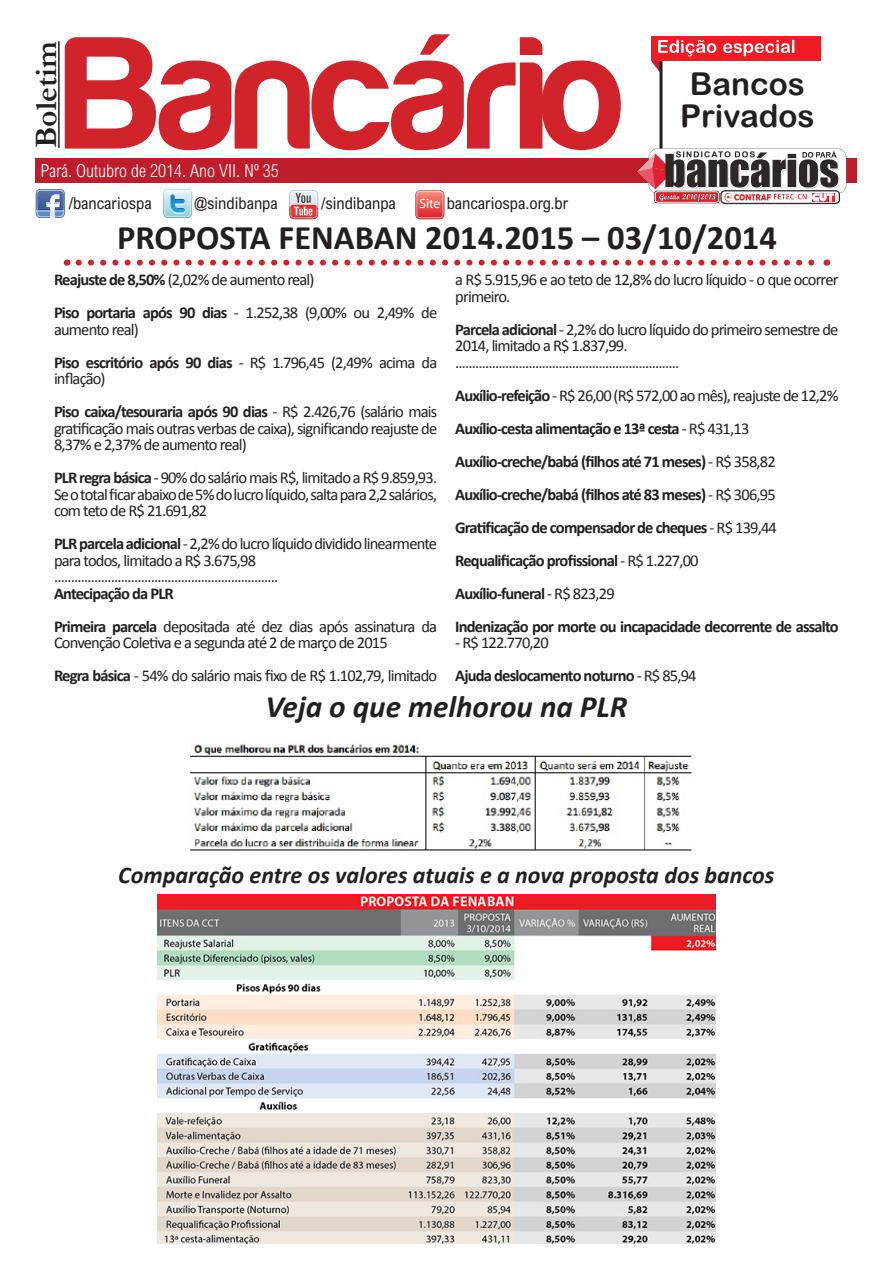
<style>
.page{position:relative;width:893px;height:1263px;background:#fff}
.page>*{position:absolute;margin:0;border:0;box-sizing:border-box;transform-origin:0 0}
.t1{font:165.75px "Harabara";color:#d1232a}
.t2{font:700 34.5px "Calibri";color:#231f20}
.t3{font:31.5px/31.5px "Arial Rounded MT Bold";color:#231f20;text-align:center}
.t4{font:700 31.5px "Garamond";color:#231f20}
.t5{font:italic 700 31.2px "Calibri";color:#231f20}
.t6{font:italic 700 24px "Calibri";color:#231f20}
.t7{font:300 condensed 18px "Arial";color:#fff}
.t8{font:16.5px/16.5px "Calibri";letter-spacing:-.05em;color:#231f20}
.t9{font:700 16.5px "Calibri";letter-spacing:-.05em;color:#231f20}
.t10{font:condensed 16.5px "Arial";color:#231f20}
.t11{font:13.5px "Myriad Pro";color:#fff}
.s1{font-weight:700}
.s2{font-weight:400}
</style>
<div class="page">
<div style="left:36px;top:158px;width:821px;height:25px;background:#be1d2c"></div>
<svg style="left:637px;top:148px;width:209px;height:56px"></svg>
<svg style="left:36px;top:189px;width:29px;height:29px"></svg>
<img style="left:37px;top:190px;width:27px;height:5px">
<svg style="left:163px;top:189px;width:29px;height:29px"></svg>
<svg style="left:289px;top:190px;width:29px;height:29px"></svg>
<svg style="left:415px;top:190px;width:29px;height:29px"></svg>
<img style="left:416px;top:196px;width:27px;height:22px">
<img style="left:416px;top:191px;width:27px;height:5px">
<hr style="left:58px;top:41px;width:2px;height:107px;background:#231f20">
<hr style="left:659px;top:59px;width:3px;height:89px;background:#231f20">
<div style="left:651px;top:36px;width:170px;height:25px;background:#ee1d23"></div>
<svg style="left:651px;top:40px;width:65px;height:34px"></svg>
<svg style="left:723px;top:40px;width:71px;height:17px"></svg>
<svg style="left:79px;top:260px;width:736px;height:6px"></svg>
<img style="left:190px;top:741px;width:502px;height:111px">
<img style="left:158px;top:894px;width:558px;height:350px">
<p class="t4" style="left:25px;top:148px;width:107px;rotate:-90deg">Boletim</p>
<p class="t1" style="left:65px;top:7px;width:561px">Bancário</p>
<p class="t7" style="left:41px;top:161px;width:240px">Pará. Outubro de 2014. Ano VII. Nº 35</p>
<p class="t10" style="left:68px;top:193px;width:85px">/bancariospa</p>
<p class="t10" style="left:194px;top:193px;width:85px">@sindibanpa</p>
<p class="t10" style="left:321px;top:193px;width:77px">/sindibanpa</p>
<p class="t11" style="left:419px;top:195px;width:22px">Site</p>
<p class="t10" style="left:447px;top:193px;width:123px">bancariospa.org.br</p>
<p class="t3" style="left:680px;top:68px;width:136px">Bancos<br>Privados</p>
<p class="t2" style="left:117px;top:216px;width:661px">PROPOSTA FENABAN 2014.2015 – 03/10/2014</p>
<p class="t8" style="left:54px;top:271px;width:262px"><span class="s1">Reajuste de 8,50%</span> (2,02% de aumento real)</p>
<p class="t8" style="left:54px;top:304px;width:385px"><span class="s1">Piso portaria após 90 dias</span> - 1.252,38 (9,00% ou 2,49% de aumento real)</p>
<p class="t8" style="left:54px;top:354px;width:385px"><span class="s1">Piso escritório após 90 dias</span> - R$ 1.796,45 (2,49% acima da inflação)</p>
<p class="t8" style="left:54px;top:403px;width:385px;text-align:justify"><span class="s1">Piso caixa/tesouraria após 90 dias</span> - R$ 2.426,76 (salário mais gratificação mais outras verbas de caixa), significando reajuste de 8,37% e 2,37% de aumento real)</p>
<p class="t8" style="left:54px;top:469px;width:385px;text-align:justify"><span class="s1">PLR regra básica</span> - 90% do salário mais R$, limitado a R$ 9.859,93.<br>Se o total ficar abaixo de 5% do lucro líquido, salta para 2,2 salários, com teto de R$ 21.691,82</p>
<p class="t8" style="left:54px;top:535px;width:385px"><span class="s1">PLR parcela adicional</span> - 2,2% do lucro líquido dividido linearmente para todos, limitado a R$ 3.675,98</p>
<p class="t8" style="left:54px;top:568px;width:226px">...................................................................</p>
<p class="t9" style="left:54px;top:583px;width:121px">Antecipação da PLR</p>
<p class="t8" style="left:54px;top:618px;width:385px"><span class="s1">Primeira parcela</span> depositada até dez dias após assinatura da<br>Convenção Coletiva e a segunda até 2 de março de 2015</p>
<p class="t8" style="left:54px;top:667px;width:385px"><span class="s1">Regra básica</span> - 54% do salário mais fixo de R$ 1.102,79, limitado</p>
<p class="t8" style="left:455px;top:271px;width:385px">a R$ 5.915,96 e ao teto de 12,8% do lucro líquido - o que ocorrer primeiro.</p>
<p class="t8" style="left:455px;top:321px;width:385px"><span class="s1">Parcela adicional</span> - 2,2% do lucro líquido do primeiro semestre de<br>2014, limitado a R$ 1.837,99.</p>
<p class="t8" style="left:455px;top:354px;width:226px">...................................................................</p>
<p class="t8" style="left:455px;top:387px;width:385px"><span class="s1">Auxílio-refeição</span> - R$ 26,00 (R$ 572,00 ao mês), reajuste de 12,2%</p>
<p class="t9" style="left:455px;top:418px;width:296px">Auxílio-cesta alimentação e 13ª cesta <span class="s2">- R$ 431,13</span></p>
<p class="t9" style="left:455px;top:451px;width:322px">Auxílio-creche/babá (filhos até 71 meses) <span class="s2">- R$ 358,82</span></p>
<p class="t9" style="left:455px;top:484px;width:322px">Auxílio-creche/babá (filhos até 83 meses) <span class="s2">- R$ 306,95</span></p>
<p class="t9" style="left:455px;top:517px;width:323px">Gratificação de compensador de cheques <span class="s2">- R$ 139,44</span></p>
<p class="t9" style="left:455px;top:550px;width:245px">Requalificação profissional <span class="s2">- R$ 1.227,00</span></p>
<p class="t9" style="left:455px;top:583px;width:161px">Auxílio-funeral <span class="s2">- R$ 823,29</span></p>
<p class="t9" style="left:455px;top:616px;width:385px">Indenização por morte ou incapacidade decorrente de assalto</p>
<p class="t8" style="left:455px;top:634px;width:95px">- R$ 122.770,20</p>
<p class="t9" style="left:455px;top:665px;width:243px">Ajuda deslocamento noturno <span class="s2">- R$ 85,94</span></p>
<p class="t5" style="left:266px;top:687px;width:363px">Veja o que melhorou na PLR</p>
<p class="t6" style="left:118px;top:860px;width:657px">Comparação entre os valores atuais e a nova proposta dos bancos</p>
</div>
